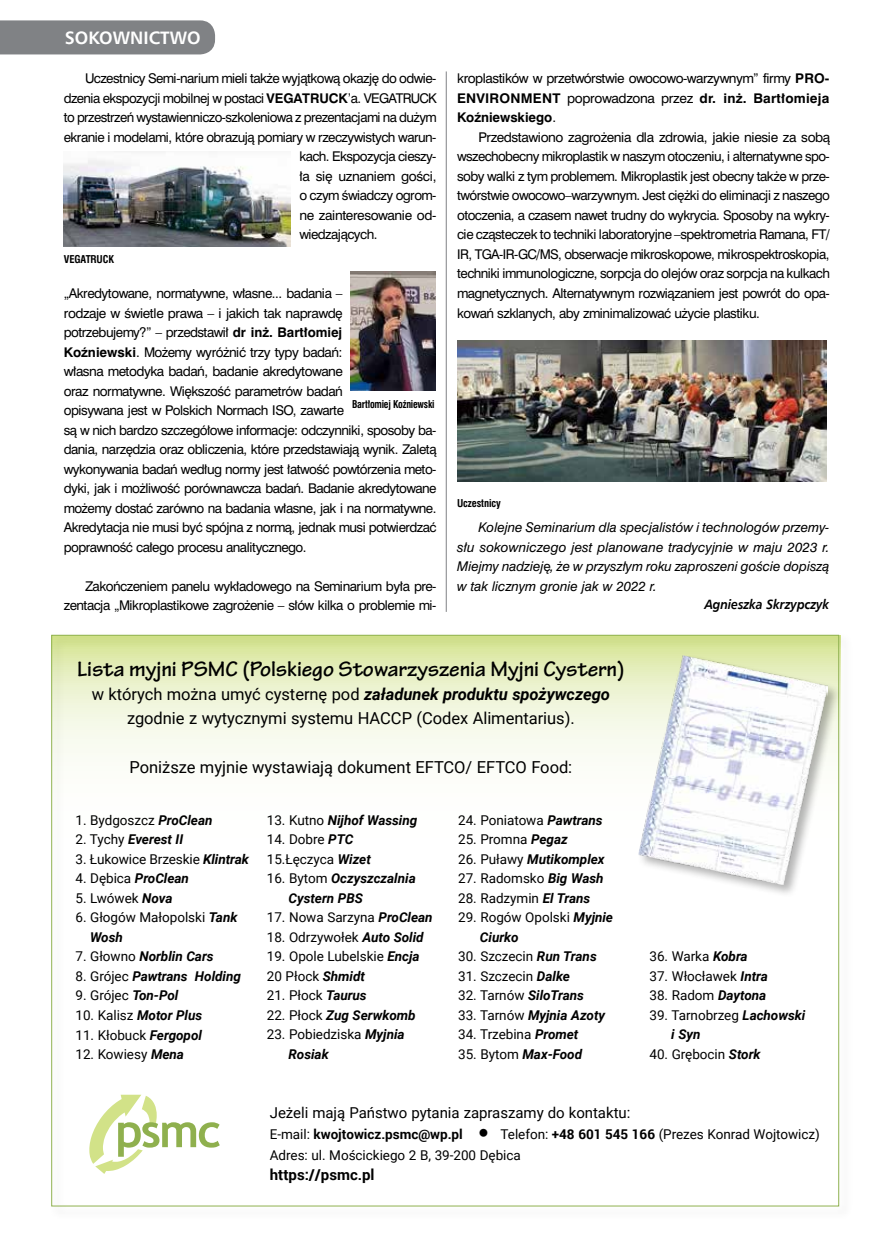
<style>
.page{position:relative;width:872px;height:1234px;background:#fff}
.page>*{position:absolute;margin:0;border:0;box-sizing:border-box;transform-origin:0 0}
.t1{font:700 22.5px "Tekton Pro";letter-spacing:-.005em;color:#000}
.t2{font:700 18px "Humnst 777 EU";color:#fff}
.t3{font:16.5px/24px "Roboto";letter-spacing:-.005em;color:#000;text-align:center}
.t4{font:15px "Roboto";letter-spacing:-.005em;color:#000}
.t5{font:700 15px "Roboto";letter-spacing:-.005em;color:#000}
.t6{font:13.5px/19.5px "Roboto";letter-spacing:-.005em;color:#000}
.t7{font:italic 700 13.5px/19.5px "Roboto";letter-spacing:-.005em;color:#000}
.t8{font:italic 700 13.5px "Humnst 777 EU";letter-spacing:-.01em;color:#000;scale:.9 1}
.t9{font:12.45px/19.5px "Swis 721 PL";letter-spacing:-.005em;color:#000;text-align:justify}
.t10{font:italic 12.45px/19.5px "Swis 721 PL";letter-spacing:-.005em;color:#000;text-align:justify}
.t11{font:10.5px "Swis 721 Cn PL Bold A";letter-spacing:-.02em;color:#000;scale:.94 1}
.t12{font:10.5px "Swis 721 Cn PL Bold A";letter-spacing:-.02em;color:#000}
.s1{font-weight:700}
.s2{font-style:normal}
.s3{font-weight:700;font-style:italic}
.s4{font-weight:400;font-style:normal}
.s5{font-family:"Lato";font-size:21px}
</style>
<div class="page">
<img style="left:351px;top:271px;width:85px;height:119px">
<img style="left:64px;top:151px;width:227px;height:96px">
<img style="left:457px;top:340px;width:369px;height:141px">
<hr style="left:446px;top:71px;width:1px;height:540px;background:#808285">
<div style="left:0;top:20px;width:215px;height:34px;background:#808285"></div>
<div style="left:49px;top:632px;width:804px;height:588px;background:#000;opacity:.26"></div>
<svg style="left:89px;top:1094px;width:131px;height:79px"></svg>
<div style="left:637px;top:653px;width:203px;height:244px;background:#000;opacity:.3"></div>
<img style="left:638px;top:655px;width:189px;height:229px">
<h2 class="t2" style="left:65px;top:27px;width:137px">SOKOWNICTWO</h2>
<p class="t9" style="left:85px;top:69px;width:352px">Uczestnicy Semi-narium mieli także wyjątkową okazję do odwie-</p>
<p class="t9" style="left:64px;top:88px;width:374px">dzenia ekspozycji mobilnej w postaci <span class="s1">VEGATRUCK</span>’a. VEGATRUCK</p>
<p class="t9" style="left:64px;top:108px;width:374px">to przestrzeń wystawienniczo-szkoleniowa z prezentacjami na dużym</p>
<p class="t9" style="left:64px;top:127px;width:374px">ekranie i modelami, które obrazują pomiary w rzeczywistych warun-</p>
<p class="t9" style="left:299px;top:147px;width:138px">kach. Ekspozycja cieszy-</p>
<p class="t9" style="left:299px;top:166px;width:138px">ła się uznaniem gości,</p>
<p class="t9" style="left:299px;top:186px;width:138px">o czym świadczy ogrom-</p>
<p class="t9" style="left:299px;top:205px;width:138px">ne zainteresowanie od-</p>
<p class="t9" style="left:299px;top:225px;width:79px">wiedzających.</p>
<p class="t12" style="left:64px;top:253px;width:52px">VEGATRUCK</p>
<p class="t9" style="left:64px;top:283px;width:374px;text-align:left">„Akredytowane, normatywne, własne... badania –<br>rodzaje w świetle prawa – i jakich tak naprawdę<br>potrzebujemy?” – przedstawił <span class="s1">dr inż. Bartłomiej<br>Koźniewski</span>. Możemy wyróżnić trzy typy badań:<br>własna metodyka badań, badanie akredytowane<br>oraz normatywne. Większość parametrów badań<br>opisywana jest w Polskich Normach ISO, zawarte<br>są w nich bardzo szczegółowe informacje: odczynniki, sposoby ba&shy;dania, narzędzia oraz obliczenia, które przedstawiają wynik. Zaletą wykonywania badań według normy jest łatwość powtórzenia meto&shy;dyki, jak i możliwość porównawcza badań. Badanie akredytowane możemy dostać zarówno na badania własne, jak i na normatywne.<br>Akredytacja nie musi być spójna z normą, jednak musi potwierdzać poprawność całego procesu analitycznego.</p>
<p class="t9" style="left:64px;top:576px;width:374px;text-align:right">Zakończeniem panelu wykładowego na Seminarium była pre&shy;zentacja „Mikroplastikowe zagrożenie – słów kilka o problemie mi-</p>
<p class="t11" style="left:352px;top:398px;width:89px">Bartłomiej Koźniewski</p>
<p class="t9" style="left:457px;top:69px;width:374px">kroplastików w przetwórstwie owocowo-warzywnym” firmy <span class="s1">PRO-ENVIRONMENT</span> poprowadzona przez <span class="s1">dr. inż. Bartłomieja Koźniewskiego</span>.</p>
<p class="t9" style="left:457px;top:127px;width:374px;text-indent:21px">Przedstawiono zagrożenia dla zdrowia, jakie niesie za sobą wszechobecny mikroplastik w naszym otoczeniu, i alternatywne spo&shy;soby walki z tym problemem. Mikroplastik jest obecny także w prze&shy;twórstwie owocowo–warzywnym. Jest ciężki do eliminacji z naszego otoczenia, a czasem nawet trudny do wykrycia. Sposoby na wykry&shy;cie cząsteczek to techniki laboratoryjne –spektrometria Ramana, FT/ IR, TGA-IR-GC/MS, obserwacje mikroskopowe, mikrospektroskopia, techniki immunologiczne, sorpcja do olejów oraz sorpcja na kulkach magnetycznych. Alternatywnym rozwiązaniem jest powrót do opa&shy;kowań szklanych, aby zminimalizować użycie plastiku.</p>
<p class="t12" style="left:457px;top:497px;width:45px">Uczestnicy</p>
<p class="t10" style="left:457px;top:517px;width:374px;text-indent:21px">Kolejne Seminarium dla specjalistów i technologów przemy&shy;słu sokowniczego jest planowane tradycyjnie w maju 2023 r.<br>Miejmy nadziej<span class="s2">ę</span>, że w przyszłym roku zaproszeni goście dopiszą w tak licznym gronie jak w 2022 r.</p>
<p class="t8" style="left:704px;top:595px;width:140px">Agnieszka Skrzypczyk</p>
<h1 class="t1" style="left:77px;top:656px;width:549px">Lista myjni PSMC (Polskiego Stowarzyszenia Myjni Cystern)</h1>
<h3 class="t3" style="left:92px;top:681px;width:520px">w których można umyć cysternę pod <span class="s3">załadunek produktu spożywczego </span>zgodnie z wytycznymi systemu HACCP (Codex Alimentarius).</h3>
<h3 class="t3" style="left:130px;top:753px;width:444px">Poniższe myjnie wystawiają dokument EFTCO/ EFTCO Food:</h3>
<p class="t6" style="left:75px;top:809px;width:138px">1. Bydgoszcz <span class="s3">ProClean</span></p>
<p class="t7" style="left:75px;top:829px;width:109px"><span class="s4">2. Tychy</span> Everest II</p>
<p class="t6" style="left:75px;top:848px;width:175px">3. Łukowice Brzeskie <span class="s3">Klintrak</span></p>
<p class="t6" style="left:75px;top:868px;width:115px">4. Dębica <span class="s3">ProClean</span></p>
<p class="t6" style="left:75px;top:887px;width:98px">5. Lwówek <span class="s3">Nova</span></p>
<p class="t6" style="left:90px;top:907px;width:149px;text-indent:-14px">6. Głogów Małopolski <span class="s3">Tank<br>Wosh</span></p>
<p class="t7" style="left:75px;top:946px;width:140px"><span class="s4">7. Głowno</span> Norblin Cars</p>
<p class="t7" style="left:75px;top:965px;width:167px"><span class="s4">8. Grójec</span> Pawtrans Holding</p>
<p class="t6" style="left:75px;top:985px;width:104px">9. Grójec <span class="s3">Ton-Pol</span></p>
<p class="t6" style="left:75px;top:1004px;width:128px">10. Kalisz <span class="s3">Motor Plus</span></p>
<p class="t6" style="left:75px;top:1024px;width:128px">11. Kłobuck <span class="s3">Fergopol</span></p>
<p class="t6" style="left:75px;top:1043px;width:110px">12. Kowiesy <span class="s3">Mena</span></p>
<p class="t7" style="left:267px;top:809px;width:152px"><span class="s4">13. Kutno</span> Nijhof Wassing</p>
<p class="t6" style="left:267px;top:829px;width:105px">14. Dobre <span class="s3">PTC<br></span>15.Łęczyca <span class="s3">Wizet</span></p>
<p class="t7" style="left:288px;top:868px;width:129px;text-indent:-22px"><span class="s4">16. Bytom</span> Oczyszczalnia<br>Cystern PBS</p>
<p class="t6" style="left:267px;top:907px;width:167px">17. Nowa Sarzyna <span class="s3">ProClean</span></p>
<p class="t6" style="left:267px;top:926px;width:158px">18. Odrzywołek <span class="s3">Auto Solid</span></p>
<p class="t6" style="left:267px;top:946px;width:154px">19. Opole Lubelskie <span class="s3">Encja<br></span>20 Płock <span class="s3">Shmidt</span></p>
<p class="t6" style="left:267px;top:985px;width:101px">21. Płock <span class="s3">Taurus</span></p>
<p class="t7" style="left:267px;top:1004px;width:150px"><span class="s4">22. Płock</span> Zug Serwkomb</p>
<p class="t6" style="left:288px;top:1024px;width:118px;text-indent:-22px">23. Pobiedziska <span class="s3">Myjnia<br>Rosiak</span></p>
<p class="t6" style="left:458px;top:809px;width:146px">24. Poniatowa <span class="s3">Pawtrans</span></p>
<p class="t6" style="left:458px;top:829px;width:111px">25. Promna <span class="s3">Pegaz</span></p>
<p class="t7" style="left:458px;top:848px;width:148px"><span class="s4">26. Puławy</span> Mutikomplex</p>
<p class="t6" style="left:458px;top:868px;width:147px">27. Radomsko <span class="s3">Big Wash</span></p>
<p class="t6" style="left:458px;top:887px;width:134px">28. Radzymin <span class="s3">El Trans</span></p>
<p class="t6" style="left:480px;top:907px;width:135px;text-indent:-22px">29. Rogów Opolski <span class="s3">Myjnie<br>Ciurko</span></p>
<p class="t6" style="left:458px;top:946px;width:140px">30. Szczecin <span class="s3">Run Trans</span></p>
<p class="t6" style="left:458px;top:965px;width:113px">31. Szczecin <span class="s3">Dalke</span></p>
<p class="t6" style="left:458px;top:985px;width:127px">32. Tarnów <span class="s3">SiloTrans</span></p>
<p class="t7" style="left:458px;top:1004px;width:148px"><span class="s4">33. Tarnów</span> Myjnia Azoty</p>
<p class="t6" style="left:458px;top:1024px;width:122px">34. Trzebina <span class="s3">Promet</span></p>
<p class="t6" style="left:458px;top:1043px;width:125px">35. Bytom <span class="s3">Max-Food</span></p>
<p class="t6" style="left:649px;top:946px;width:100px">36. Warka <span class="s3">Kobra</span></p>
<p class="t6" style="left:649px;top:965px;width:120px">37. Włocławek <span class="s3">Intra</span></p>
<p class="t6" style="left:649px;top:985px;width:118px">38. Radom <span class="s3">Daytona</span></p>
<p class="t6" style="left:671px;top:1004px;width:136px;text-indent:-22px">39. Tarnobrzeg <span class="s3">Lachowski i Syn</span></p>
<p class="t6" style="left:649px;top:1043px;width:113px">40. Grębocin <span class="s3">Stork</span></p>
<p class="t4" style="left:270px;top:1101px;width:362px">Jeżeli mają Państwo pytania zapraszamy do kontaktu:</p>
<p class="t6" style="left:270px;top:1122px;width:551px;line-height:20.7px">E-mail: <span class="s1">kwojtowicz.psmc@wp.pl</span> <span class="s5">•</span> Telefon: <span class="s1">+48 601 545 166</span> (Prezes Konrad Wojtowicz)<br>Adres: ul. Mościckiego 2 B, 39-200 Dębica</p>
<p class="t5" style="left:270px;top:1164px;width:106px">https://psmc.pl</p>
</div>
